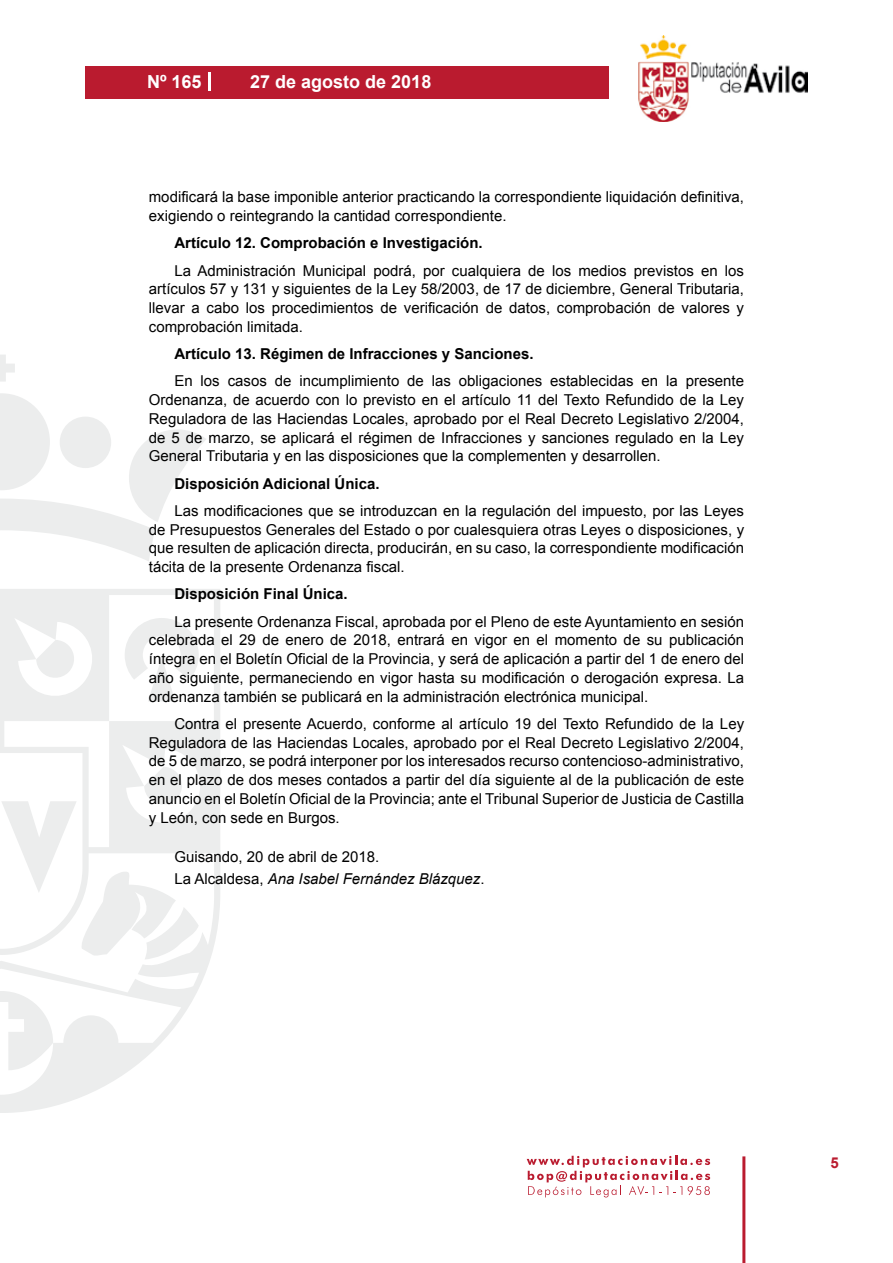
<style>
.page{position:relative;width:893px;height:1263px;background:#fff}
.page>*{position:absolute;margin:0;border:0;box-sizing:border-box;transform-origin:0 0}
.t1{font:700 18px "Arial";color:#fff}
.t2{font:15px/18.8px "Arial";color:#000;text-align:justify}
.t3{font:700 15px "Arial";color:#000}
.t4{font:700 15px "Arial";color:#ba1b2f}
.s1{font-style:italic}
</style>
<div class="page">
<svg style="left:527px;top:1156px;width:183px;height:41px"></svg>
<div style="left:85px;top:66px;width:523px;height:33px;background:#ba1b2f"></div>
<img style="left:638px;top:36px;width:170px;height:86px">
<hr style="left:742px;top:1156px;width:3px;height:107px;background:#ba1b2f">
<svg style="left:208px;top:72px;width:2px;height:18px"></svg>
<svg style="left:0;top:355px;width:15px;height:27px"></svg>
<svg style="left:0;top:393px;width:206px;height:168px"></svg>
<svg style="left:0;top:589px;width:220px;height:524px"></svg>
<svg style="left:36px;top:640px;width:40px;height:40px"></svg>
<svg style="left:125px;top:618px;width:74px;height:83px"></svg>
<svg style="left:0;top:991px;width:53px;height:79px"></svg>
<svg style="left:1px;top:767px;width:198px;height:192px"></svg>
<p class="t1" style="left:147px;top:69px;width:56px">Nº 165</p>
<p class="t1" style="left:250px;top:69px;width:183px">27 de agosto de 2018</p>
<p class="t2" style="left:149px;top:188px;width:597px">modificará la base imponible anterior practicando la correspondiente liquidación definitiva, exigiendo o reintegrando la cantidad correspondiente.</p>
<p class="t3" style="left:174px;top:233px;width:310px">Artículo 12. Comprobación e Investigación.</p>
<p class="t2" style="left:149px;top:261px;width:597px;text-indent:26px">La Administración Municipal podrá, por cualquiera de los medios previstos en los artículos 57 y 131 y siguientes de la Ley 58/2003, de 17 de diciembre, General Tributaria, llevar a cabo los procedimientos de verificación de datos, comprobación de valores y comprobación limitada.</p>
<p class="t3" style="left:174px;top:344px;width:361px">Artículo 13. Régimen de Infracciones y Sanciones.</p>
<p class="t2" style="left:149px;top:372px;width:597px;text-indent:26px">En los casos de incumplimiento de las obligaciones establecidas en la presente Ordenanza, de acuerdo con lo previsto en el artículo 11 del Texto Refundido de la Ley Reguladora de las Haciendas Locales, aprobado por el Real Decreto Legislativo 2/2004, de 5 de marzo, se aplicará el régimen de Infracciones y sanciones regulado en la Ley General Tributaria y en las disposiciones que la complementen y desarrollen.</p>
<p class="t3" style="left:174px;top:473px;width:207px">Disposición Adicional Única.</p>
<p class="t2" style="left:149px;top:501px;width:597px;text-indent:26px">Las modificaciones que se introduzcan en la regulación del impuesto, por las Leyes de Presupuestos Generales del Estado o por cualesquiera otras Leyes o disposiciones, y que resulten de aplicación directa, producirán, en su caso, la correspondiente modificación tácita de la presente Ordenanza fiscal.</p>
<p class="t3" style="left:174px;top:584px;width:175px">Disposición Final Única.</p>
<p class="t2" style="left:149px;top:612px;width:597px;text-indent:26px">La presente Ordenanza Fiscal, aprobada por el Pleno de este Ayuntamiento en sesión celebrada el 29 de enero de 2018, entrará en vigor en el momento de su publicación íntegra en el Boletín Oficial de la Provincia, y será de aplicación a partir del 1 de enero del año siguiente, permaneciendo en vigor hasta su modificación o derogación expresa. La ordenanza también se publicará en la administración electrónica municipal.</p>
<p class="t2" style="left:149px;top:714px;width:597px;text-indent:26px">Contra el presente Acuerdo, conforme al artículo 19 del Texto Refundido de la Ley Reguladora de las Haciendas Locales, aprobado por el Real Decreto Legislativo 2/2004, de 5 de marzo, se podrá interponer por los interesados recurso contencioso-administrativo, en el plazo de dos meses contados a partir del día siguiente al de la publicación de este anuncio en el Boletín Oficial de la Provincia; ante el Tribunal Superior de Justicia de Castilla y León, con sede en Burgos.</p>
<p class="t2" style="left:174px;top:846px;width:312px;line-height:22.2px">Guisando, 20 de abril de 2018.<br>La Alcaldesa, <span class="s1">Ana Isabel Fernández Blázquez</span>.</p>
<p class="t4" style="left:831px;top:1153px;width:10px">5</p>
</div>
